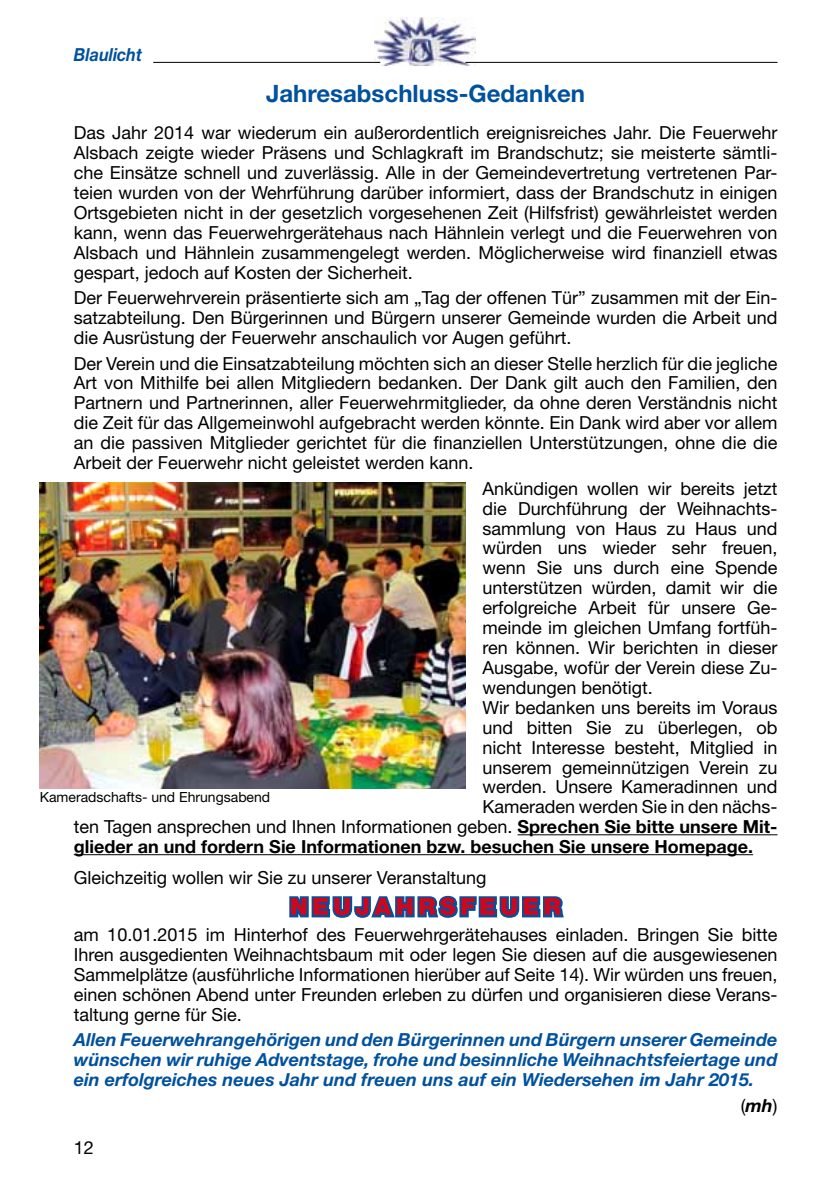
<style>
.page{position:relative;width:840px;height:1191px;background:#fff}
.page>*{position:absolute;margin:0;border:0;box-sizing:border-box;transform-origin:0 0}
.t1{font:700 24px "Helvetica Neue";color:#00519e}
.t2{font:900 24px "Helvetica Neue";letter-spacing:.17em;color:#cd071e}
.t3{font:18px/20px "Helvetica Neue";color:#000;text-align:justify}
.t4{font:italic 700 18px/20px "Helvetica Neue";color:#00519e;text-align:justify}
.t5{font:700 18px "Helvetica Neue";color:#000}
.t6{font:italic 700 18px "Helvetica Neue";color:#00519e;scale:.9 1}
.t7{font:14px "Helvetica Neue";color:#000}
.s1{font-weight:700}
.s2{font-weight:700;font-style:italic}
</style>
<div class="page">
<img style="left:374px;top:17px;width:101px;height:49px">
<hr style="left:153px;top:62px;width:227px;height:1px;background:#000">
<hr style="left:465px;top:62px;width:312px;height:1px;background:#000">
<hr style="left:517px;top:834px;width:260px;height:1px;background:#000">
<hr style="left:74px;top:854px;width:678px;height:1px;background:#000">
<svg style="left:289px;top:895px;width:275px;height:23px"></svg>
<img style="left:40px;top:482px;width:425px;height:306px">
<p class="t6" style="left:74px;top:43px;width:77px">Blaulicht</p>
<h1 class="t1" style="left:266px;top:79px;width:320px">Jahresabschluss-Gedanken</h1>
<p class="t3" style="left:74px;top:122px;width:705px">Das Jahr 2014 war wiederum ein außerordentlich ereignisreiches Jahr. Die Feuerwehr Alsbach zeigte wieder Präsens und Schlagkraft im Brandschutz; sie meisterte sämtli&shy;che Einsätze schnell und zuverlässig. Alle in der Gemeindevertretung vertretenen Par&shy;teien wurden von der Wehrführung darüber informiert, dass der Brandschutz in einigen Ortsgebieten nicht in der gesetzlich vorgesehenen Zeit (Hilfsfrist) gewährleistet werden kann, wenn das Feuerwehrgerätehaus nach Hähnlein verlegt und die Feuerwehren von Alsbach und Hähnlein zusammengelegt werden. Möglicherweise wird finanziell etwas gespart, jedoch auf Kosten der Sicherheit.</p>
<p class="t3" style="left:74px;top:287px;width:704px">Der Feuerwehrverein präsentierte sich am „Tag der offenen Tür” zusammen mit der Ein&shy;satzabteilung. Den Bürgerinnen und Bürgern unserer Gemeinde wurden die Arbeit und die Ausrüstung der Feuerwehr anschaulich vor Augen geführt.</p>
<p class="t3" style="left:74px;top:353px;width:705px">Der Verein und die Einsatzabteilung möchten sich an dieser Stelle herzlich für die jegliche Art von Mithilfe bei allen Mitgliedern bedanken. Der Dank gilt auch den Familien, den Partnern und Partnerinnen, aller Feuerwehrmitglieder, da ohne deren Verständnis nicht die Zeit für das Allgemeinwohl aufgebracht werden könnte. Ein Dank wird aber vor allem an die passiven Mitglieder gerichtet für die finanziellen Unterstützungen, ohne die die Arbeit der Feuerwehr nicht geleistet werden kann.</p>
<p class="t3" style="left:482px;top:478px;width:296px">Ankündigen wollen wir bereits jetzt</p>
<p class="t3" style="left:482px;top:498px;width:296px">die Durchführung der Weihnachts-</p>
<p class="t3" style="left:482px;top:518px;width:296px">sammlung von Haus zu Haus und</p>
<p class="t3" style="left:482px;top:538px;width:296px">würden uns wieder sehr freuen,</p>
<p class="t3" style="left:482px;top:557px;width:296px">wenn Sie uns durch eine Spende</p>
<p class="t3" style="left:482px;top:577px;width:296px">unterstützen würden, damit wir die</p>
<p class="t3" style="left:482px;top:597px;width:296px">erfolgreiche Arbeit für unsere Ge-</p>
<p class="t3" style="left:482px;top:617px;width:296px">meinde im gleichen Umfang fortfüh-</p>
<p class="t3" style="left:482px;top:637px;width:296px">ren können. Wir berichten in dieser</p>
<p class="t3" style="left:482px;top:657px;width:296px">Ausgabe, wofür der Verein diese Zu-</p>
<p class="t3" style="left:482px;top:677px;width:172px">wendungen benötigt.</p>
<p class="t3" style="left:482px;top:697px;width:296px">Wir bedanken uns bereits im Voraus</p>
<p class="t3" style="left:482px;top:717px;width:296px">und bitten Sie zu überlegen, ob</p>
<p class="t3" style="left:482px;top:737px;width:296px">nicht Interesse besteht, Mitglied in</p>
<p class="t3" style="left:482px;top:757px;width:296px">unserem gemeinnützigen Verein zu</p>
<p class="t3" style="left:482px;top:776px;width:296px">werden. Unsere Kameradinnen und</p>
<p class="t3" style="left:482px;top:796px;width:296px">Kameraden werden Sie in den nächs-</p>
<p class="t3" style="left:74px;top:816px;width:705px">ten Tagen ansprechen und Ihnen Informationen geben. <span class="s1">Sprechen Sie bitte unsere Mit-</span></p>
<p class="t5" style="left:74px;top:835px;width:680px">glieder an und fordern Sie Informationen bzw. besuchen Sie unsere Homepage.</p>
<p class="t3" style="left:74px;top:867px;width:414px">Gleichzeitig wollen wir Sie zu unserer Veranstaltung</p>
<h1 class="t2" style="left:290px;top:892px;width:273px">NEUJAHRSFEUER</h1>
<p class="t3" style="left:74px;top:924px;width:705px">am 10.01.2015 im Hinterhof des Feuerwehrgerätehauses einladen. Bringen Sie bitte Ihren ausgedienten Weihnachtsbaum mit oder legen Sie diesen auf die ausgewiesenen Sammelplätze (ausführliche Informationen hierüber auf Seite 14). Wir würden uns freuen, einen schönen Abend unter Freunden erleben zu dürfen und organisieren diese Verans&shy;taltung gerne für Sie.</p>
<p class="t4" style="left:74px;top:1029px;width:704px">Allen Feuerwehrangehörigen und den Bürgerinnen und Bürgern unserer Gemeinde wünschen wir ruhige Adventstage, frohe und besinnliche Weihnachtsfeiertage und ein erfolgreiches neues Jahr und freuen uns auf ein Wiedersehen im Jahr 2015.</p>
<p class="t3" style="left:740px;top:1095px;width:38px">(<span class="s2">mh</span>)</p>
<p class="t3" style="left:74px;top:1137px;width:22px">12</p>
<p class="t7" style="left:40px;top:789px;width:232px">Kameradschafts- und Ehrungsabend</p>
</div>
